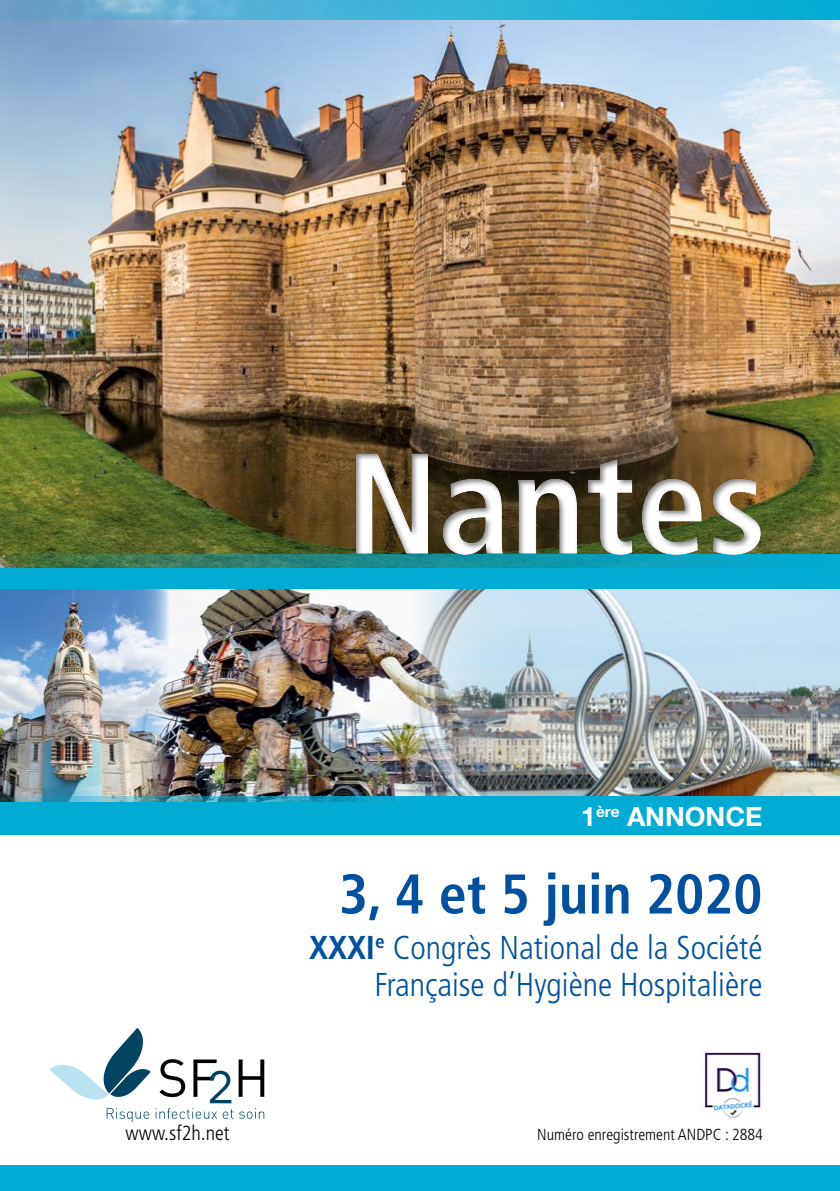
<style>
.page{position:relative;width:840px;height:1191px;background:#fff}
.page>*{position:absolute;margin:0;border:0;box-sizing:border-box;transform-origin:0 0}
.t1{font:700 condensed 143.6px "Frutiger LT Std";color:#fff}
.t2{font:700 condensed 55.8px "Frutiger LT Std";color:#0050a0}
.t3{font:300 condensed 33px/37px "Frutiger LT Std";color:#0050a0;text-align:right}
.t4{font:700 26.6px "Helvetica Neue LT Std";color:#fff}
.t5{font:300 condensed 20.4px "Frutiger LT Std";color:#000}
.t6{font:300 condensed 16px "Frutiger LT Std";color:#000}
.s1{font-weight:700}
</style>
<div class="page">
<img style="left:169px;top:589px;width:197px;height:207px">
<img style="left:366px;top:591px;width:473px;height:205px">
<img style="left:0;top:589px;width:169px;height:207px">
<img style="left:0;top:20px;width:839px;height:534px">
<div style="left:0;top:802px;width:839px;height:389px;background:#00acd4"></div>
<div style="left:0;top:835px;width:839px;height:329px;background:#fff"></div>
<svg style="left:0;top:796px;width:839px;height:6px;background:#1da4c3"></svg>
<svg style="left:0;top:0;width:839px;height:20px;background:#3cb0d6"></svg>
<div style="left:0;top:568px;width:839px;height:21px;background:#00acd4"></div>
<svg style="left:0;top:554px;width:323px;height:14px;background:#3c785a"></svg>
<div style="left:323px;top:414px;width:516px;height:177px;background:#000;opacity:.5"></div>
<svg style="left:50px;top:1027px;width:214px;height:95px"></svg>
<img style="left:698px;top:1048px;width:65px;height:71px">
<h1 class="t1" style="left:345px;top:419px;width:422px">Nantes</h1>
<p class="t5" style="left:125px;top:1121px;width:105px">www.sf2h.net</p>
<p class="t4" style="left:581px;top:800px;width:183px">1<sup>ère</sup> ANNONCE</p>
<h2 class="t2" style="left:339px;top:861px;width:424px">3, 4 et 5 juin 2020</h2>
<p class="t3" style="left:309px;top:929px;width:454px"><span class="s1">XXXI</span><sup>e</sup> Congrès National de la Société<br>Française d’Hygiène Hospitalière</p>
<p class="t6" style="left:537px;top:1125px;width:227px">Numéro enregistrement ANDPC : 2884</p>
</div>
